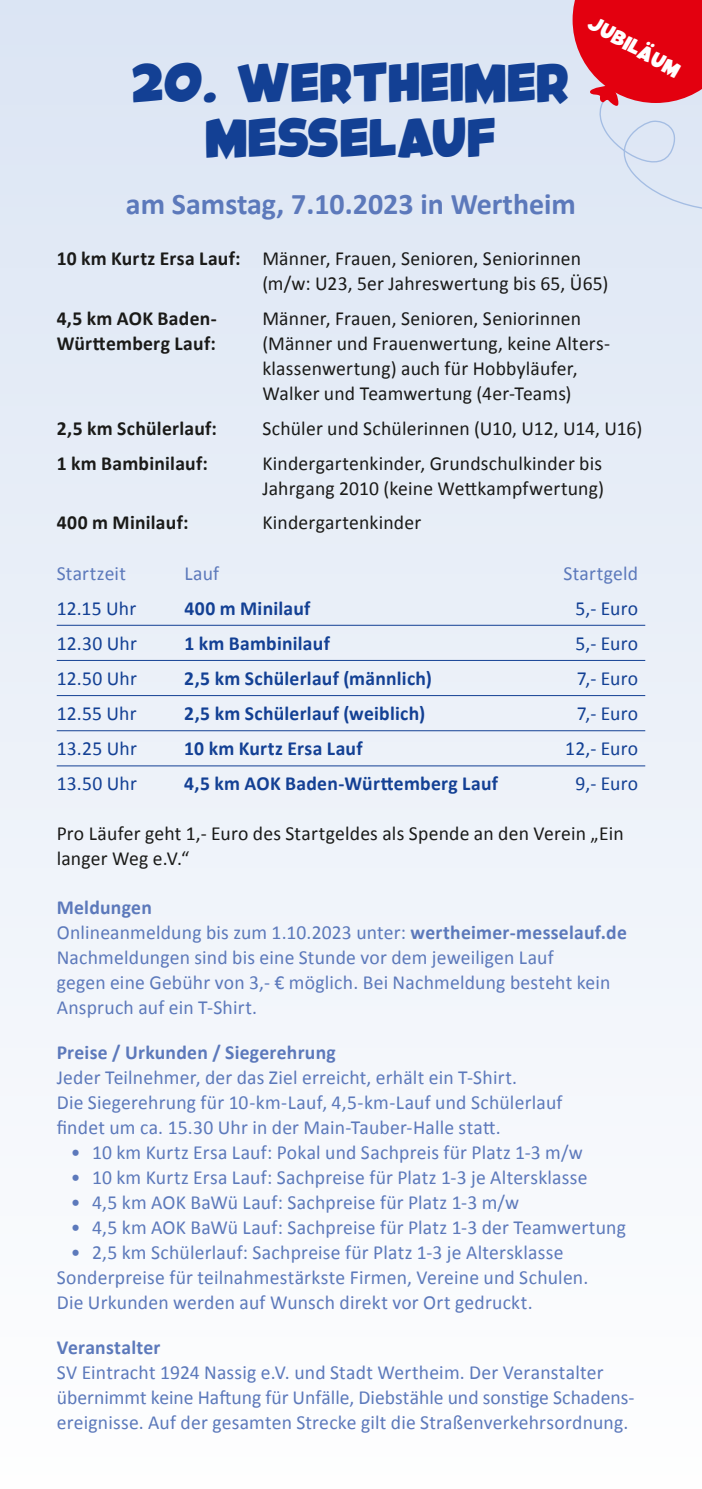
<style>
.page{position:relative;width:702px;height:1489px;background:#fff}
.page>*{position:absolute;margin:0;border:0;box-sizing:border-box;transform-origin:0 0}
.t1{font:35px/55px "Kids Magazine";letter-spacing:-.02em;color:#134094;text-align:center}
.t2{font:700 30px "Calibri";color:#5c79bb}
.t3{font:20px/25px "Calibri";letter-spacing:.01em;color:#5c79bb}
.t4{font:20px/25px "Calibri";letter-spacing:.01em;color:#1a1a18}
.t5{font:700 20px "Calibri";letter-spacing:.015em;color:#134094}
.t6{font:20px "Calibri";letter-spacing:.01em;color:#134094}
.t7{font:700 20px "Calibri";letter-spacing:.015em;color:#1a1a18}
.t8{font:700 20px "Calibri";letter-spacing:.015em;color:#5c79bb}
.t9{font:13.5px "Kids Magazine";color:#fff}
.s1{font-weight:700}
</style>
<div class="page">
<div style="left:0;top:0;width:702px;height:1488px;background:linear-gradient(to bottom,#dbe5f4,#fefefe)"></div>
<hr style="left:57px;top:625px;width:588px;height:1px;background:#134094">
<hr style="left:57px;top:660px;width:588px;height:1px;background:#134094">
<hr style="left:57px;top:695px;width:588px;height:1px;background:#134094">
<hr style="left:57px;top:730px;width:588px;height:1px;background:#134094">
<hr style="left:57px;top:765px;width:588px;height:1px;background:#134094">
<svg style="left:572px;top:0;width:130px;height:210px;background:#df8290"></svg>
<h1 class="t1" style="left:132px;top:62px;width:440px">20. WERTHEIMER<br>MESSELAUF</h1>
<p class="t9" style="left:592px;top:16px;width:104px;rotate:30deg">JUBILÄUM</p>
<h2 class="t2" style="left:126px;top:183px;width:451px">am Samstag, 7.10.2023 in Wertheim</h2>
<p class="t4" style="left:262px;top:245px;width:347px;text-indent:-206px"><span class="s1">10 km Kurtz Ersa Lauf:</span> Männer, Frauen, Senioren, Seniorinnen (m/w: U23, 5er Jahreswertung bis 65, Ü65)</p>
<p class="t7" style="left:57px;top:304px;width:162px">4,5 km AOK Baden-</p>
<p class="t4" style="left:262px;top:305px;width:320px">Männer, Frauen, Senioren, Seniorinnen</p>
<p class="t7" style="left:57px;top:329px;width:160px">Württemberg Lauf:</p>
<p class="t4" style="left:262px;top:330px;width:349px">(Männer und Frauenwertung, keine Alters&shy;klassenwertung) auch für Hobbyläufer,<br>Walker und Teamwertung (4er-Teams)</p>
<p class="t7" style="left:57px;top:414px;width:162px">2,5 km Schülerlauf:</p>
<p class="t4" style="left:262px;top:415px;width:381px">Schüler und Schülerinnen (U10, U12, U14, U16)</p>
<p class="t7" style="left:57px;top:448px;width:153px">1 km Bambinilauf:</p>
<p class="t4" style="left:262px;top:450px;width:343px">Kindergartenkinder, Grundschulkinder bis<br>Jahrgang 2010 (keine Wettkampfwertung)</p>
<p class="t7" style="left:57px;top:508px;width:133px">400 m Minilauf:</p>
<p class="t4" style="left:262px;top:509px;width:160px">Kindergartenkinder</p>
<p class="t3" style="left:57px;top:560px;width:71px">Startzeit</p>
<p class="t3" style="left:184px;top:560px;width:36px">Lauf</p>
<p class="t3" style="left:563px;top:560px;width:76px">Startgeld</p>
<p class="t6" style="left:57px;top:594px;width:81px">12.15 Uhr</p>
<p class="t5" style="left:184px;top:594px;width:128px">400 m Minilauf</p>
<p class="t6" style="left:575px;top:594px;width:64px">5,- Euro</p>
<p class="t6" style="left:57px;top:629px;width:82px">12.30 Uhr</p>
<p class="t5" style="left:184px;top:629px;width:147px">1 km Bambinilauf</p>
<p class="t6" style="left:575px;top:629px;width:64px">5,- Euro</p>
<p class="t6" style="left:57px;top:664px;width:82px">12.50 Uhr</p>
<p class="t5" style="left:184px;top:664px;width:249px">2,5 km Schülerlauf (männlich)</p>
<p class="t6" style="left:577px;top:664px;width:63px">7,- Euro</p>
<p class="t6" style="left:57px;top:699px;width:81px">12.55 Uhr</p>
<p class="t5" style="left:184px;top:699px;width:242px">2,5 km Schülerlauf (weiblich)</p>
<p class="t6" style="left:577px;top:699px;width:63px">7,- Euro</p>
<p class="t6" style="left:57px;top:734px;width:82px">13.25 Uhr</p>
<p class="t5" style="left:184px;top:733px;width:180px">10 km Kurtz Ersa Lauf</p>
<p class="t6" style="left:565px;top:734px;width:74px">12,- Euro</p>
<p class="t6" style="left:57px;top:769px;width:82px">13.50 Uhr</p>
<p class="t5" style="left:184px;top:768px;width:315px">4,5 km AOK Baden-Württemberg Lauf</p>
<p class="t6" style="left:575px;top:769px;width:64px">9,- Euro</p>
<p class="t4" style="left:57px;top:819px;width:568px">Pro Läufer geht 1,- Euro des Startgeldes als Spende an den Verein „Ein langer Weg e.V.“</p>
<p class="t3" style="left:57px;top:894px;width:571px"><span class="s1">Meldungen<br></span>Onlineanmeldung bis zum 1.10.2023 unter: <span class="s1">wertheimer-messelauf.de </span>Nachmeldungen sind bis eine Stunde vor dem jeweiligen Lauf<br>gegen eine Gebühr von 3,- € möglich. Bei Nachmeldung besteht kein Anspruch auf ein T-Shirt.</p>
<p class="t8" style="left:57px;top:1037px;width:280px">Preise / Urkunden / Siegerehrung</p>
<p class="t3" style="left:57px;top:1064px;width:507px">Jeder Teilnehmer, der das Ziel erreicht, erhält ein T-Shirt.<br>Die Siegerehrung für 10-km-Lauf, 4,5-km-Lauf und Schülerlauf findet um ca. 15.30 Uhr in der Main-Tauber-Halle statt.</p>
<p class="t3" style="left:71px;top:1139px;width:513px">• 10 km Kurtz Ersa Lauf: Pokal und Sachpreis für Platz 1-3 m/w</p>
<p class="t3" style="left:71px;top:1164px;width:518px">• 10 km Kurtz Ersa Lauf: Sachpreise für Platz 1-3 je Altersklasse</p>
<p class="t3" style="left:71px;top:1189px;width:450px">• 4,5 km AOK BaWü Lauf: Sachpreise für Platz 1-3 m/w</p>
<p class="t3" style="left:71px;top:1214px;width:556px">• 4,5 km AOK BaWü Lauf: Sachpreise für Platz 1-3 der Teamwertung</p>
<p class="t3" style="left:57px;top:1239px;width:533px;text-indent:14px">• 2,5 km Schülerlauf: Sachpreise für Platz 1-3 je Altersklasse<br>Sonderpreise für teilnahmestärkste Firmen, Vereine und Schulen.<br>Die Urkunden werden auf Wunsch direkt vor Ort gedruckt.</p>
<p class="t8" style="left:57px;top:1332px;width:105px">Veranstalter</p>
<p class="t3" style="left:57px;top:1359px;width:579px">SV Eintracht 1924 Nassig e.V. und Stadt Wertheim. Der Veranstalter übernimmt keine Haftung für Unfälle, Diebstähle und sonstige Schadens&shy;ereignisse. Auf der gesamten Strecke gilt die Straßenverkehrsordnung.</p>
</div>
